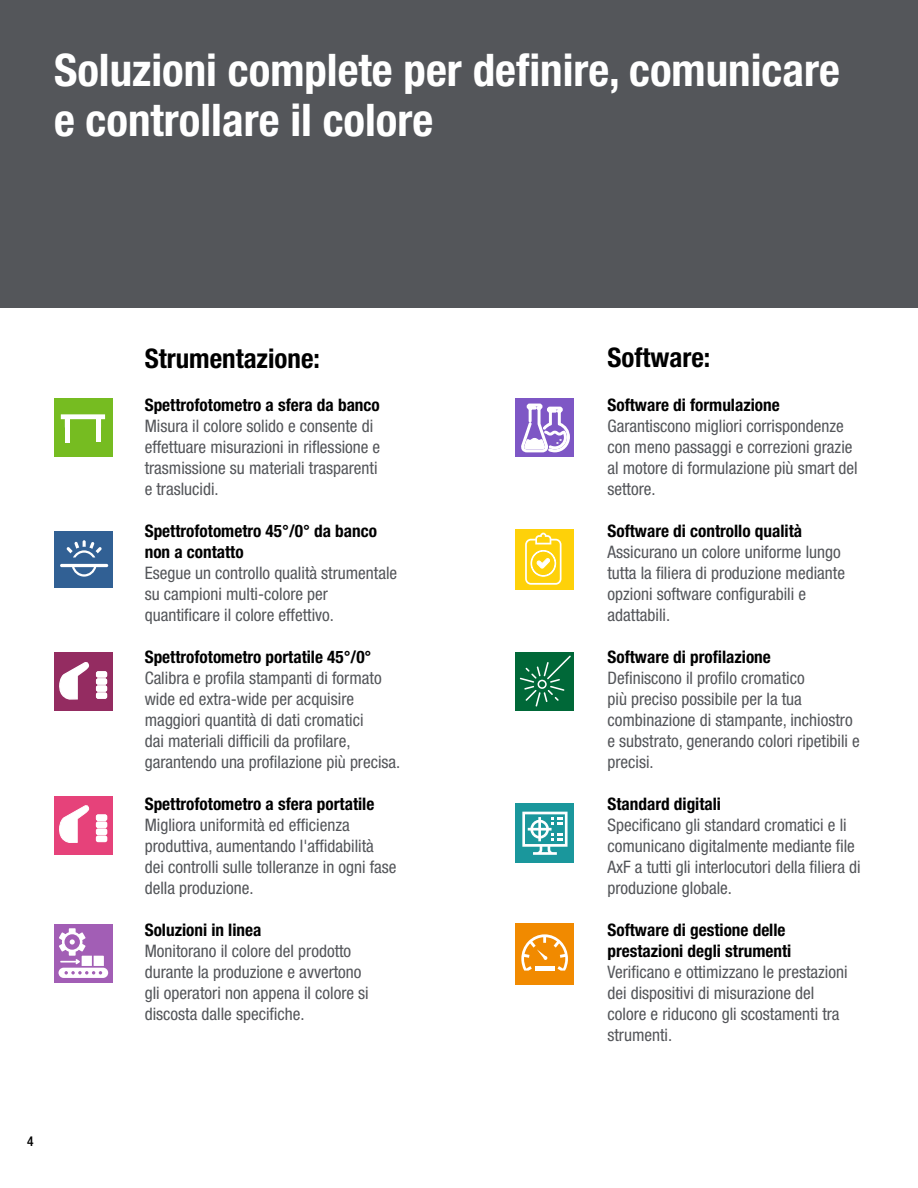
<style>
.page{position:relative;width:918px;height:1188px;background:#fff}
.page>*{position:absolute;margin:0;border:0;box-sizing:border-box;transform-origin:0 0}
.t1{font:700 condensed 45px/49.5px "Helvetica Neue LT Pro";color:#fff}
.t2{font:700 condensed 27px "Helvetica Neue LT Pro";color:#000}
.t3{font:condensed 17.25px/21px "Helvetica Neue LT Std";color:#54565a}
.t4{font:700 condensed 17.25px/21px "Helvetica Neue LT Pro";color:#000}
.t5{font:500 condensed 13.5px "Helvetica Neue LT Pro";color:#000}
</style>
<div class="page">
<div style="left:0;top:0;width:918px;height:308px;background:#54565a"></div>
<div style="left:54px;top:653px;width:58px;height:58px;background:#942c61"></div>
<svg style="left:59px;top:662px;width:31px;height:38px"></svg>
<div style="left:96px;top:671px;width:11px;height:6px;background:#fff;border-radius:2px"></div>
<div style="left:96px;top:671px;width:11px;height:7px;border:1px solid #fff;border-radius:2px"></div>
<div style="left:96px;top:679px;width:11px;height:6px;background:#fff;border-radius:2px"></div>
<div style="left:96px;top:678px;width:11px;height:7px;border:1px solid #fff;border-radius:2px"></div>
<div style="left:96px;top:686px;width:11px;height:6px;background:#fff;border-radius:2px"></div>
<div style="left:96px;top:685px;width:11px;height:7px;border:1px solid #fff;border-radius:2px"></div>
<div style="left:96px;top:693px;width:11px;height:6px;background:#fff;border-radius:2px"></div>
<div style="left:96px;top:692px;width:11px;height:7px;border:1px solid #fff;border-radius:2px"></div>
<div style="left:54px;top:796px;width:58px;height:58px;background:#e6427a"></div>
<svg style="left:59px;top:805px;width:31px;height:38px"></svg>
<div style="left:96px;top:815px;width:11px;height:6px;background:#fff;border-radius:2px"></div>
<div style="left:96px;top:814px;width:11px;height:7px;border:1px solid #fff;border-radius:2px"></div>
<div style="left:96px;top:822px;width:11px;height:6px;background:#fff;border-radius:2px"></div>
<div style="left:96px;top:822px;width:11px;height:6px;border:1px solid #fff;border-radius:2px"></div>
<div style="left:96px;top:829px;width:11px;height:6px;background:#fff;border-radius:2px"></div>
<div style="left:96px;top:829px;width:11px;height:6px;border:1px solid #fff;border-radius:2px"></div>
<div style="left:96px;top:836px;width:11px;height:6px;background:#fff;border-radius:2px"></div>
<div style="left:96px;top:836px;width:11px;height:6px;border:1px solid #fff;border-radius:2px"></div>
<div style="left:54px;top:924px;width:58px;height:59px;background:#a25eb5"></div>
<svg style="left:59px;top:928px;width:49px;height:50px"></svg>
<div style="left:54px;top:399px;width:58px;height:58px;background:#76bc21"></div>
<svg style="left:61px;top:414px;width:44px;height:13px"></svg>
<div style="left:65px;top:419px;width:5px;height:23px;background:#fff"></div>
<div style="left:96px;top:419px;width:5px;height:23px;background:#fff"></div>
<div style="left:515px;top:399px;width:59px;height:58px;background:#7e57c5"></div>
<svg style="left:521px;top:403px;width:49px;height:50px"></svg>
<div style="left:515px;top:529px;width:59px;height:60px;background:#fed109"></div>
<svg style="left:525px;top:533px;width:37px;height:52px"></svg>
<div style="left:515px;top:653px;width:59px;height:58px;background:#006838"></div>
<svg style="left:520px;top:656px;width:51px;height:51px"></svg>
<div style="left:515px;top:804px;width:59px;height:59px;background:#1a979c"></div>
<svg style="left:522px;top:812px;width:46px;height:43px"></svg>
<div style="left:515px;top:923px;width:59px;height:61px;background:#f18a00"></div>
<svg style="left:521px;top:934px;width:47px;height:37px"></svg>
<div style="left:54px;top:531px;width:59px;height:57px;background:#316094"></div>
<svg style="left:72px;top:567px;width:24px;height:10px"></svg>
<hr style="left:60px;top:564px;width:48px;height:3px;background:#fff;border-radius:2px">
<svg style="left:67px;top:540px;width:35px;height:17px"></svg>
<h1 class="t1" style="left:54px;top:45px;width:787px">Soluzioni complete per definire, comunicare e controllare il colore</h1>
<p class="t5" style="left:27px;top:1133px;width:8px">4</p>
<h2 class="t2" style="left:145px;top:342px;width:177px">Strumentazione:</h2>
<p class="t4" style="left:145px;top:394px;width:237px">Spettrofotometro a sfera da banco</p>
<p class="t3" style="left:145px;top:415px;width:237px">Misura il colore solido e consente di effettuare misurazioni in riflessione e trasmissione su materiali trasparenti e traslucidi.</p>
<p class="t4" style="left:145px;top:520px;width:234px">Spettrofotometro 45°/0° da banco non a contatto</p>
<p class="t3" style="left:145px;top:562px;width:254px">Esegue un controllo qualità strumentale su campioni multi-colore per quantificare il colore effettivo.</p>
<p class="t4" style="left:145px;top:646px;width:228px">Spettrofotometro portatile 45°/0°</p>
<p class="t3" style="left:145px;top:667px;width:257px">Calibra e profila stampanti di formato wide ed extra-wide per acquisire maggiori quantità di dati cromatici<br>dai materiali difficili da profilare, garantendo una profilazione più precisa.</p>
<p class="t4" style="left:145px;top:793px;width:231px">Spettrofotometro a sfera portatile</p>
<p class="t3" style="left:145px;top:814px;width:253px">Migliora uniformità ed efficienza produttiva, aumentando l'affidabilità dei controlli sulle tolleranze in ogni fase della produzione.</p>
<p class="t4" style="left:145px;top:919px;width:118px">Soluzioni in linea</p>
<p class="t3" style="left:145px;top:940px;width:226px">Monitorano il colore del prodotto durante la produzione e avvertono gli operatori non appena il colore si discosta dalle specifiche.</p>
<h2 class="t2" style="left:608px;top:341px;width:104px">Software:</h2>
<p class="t4" style="left:608px;top:394px;width:174px">Software di formulazione</p>
<p class="t3" style="left:608px;top:415px;width:252px">Garantiscono migliori corrispondenze con meno passaggi e correzioni grazie al motore di formulazione più smart del settore.</p>
<p class="t4" style="left:608px;top:520px;width:196px">Software di controllo qualità</p>
<p class="t3" style="left:608px;top:541px;width:239px">Assicurano un colore uniforme lungo tutta la filiera di produzione mediante opzioni software configurabili e adattabili.</p>
<p class="t4" style="left:608px;top:646px;width:165px">Software di profilazione</p>
<p class="t3" style="left:608px;top:667px;width:254px">Definiscono il profilo cromatico<br>più preciso possibile per la tua combinazione di stampante, inchiostro e substrato, generando colori ripetibili e precisi.</p>
<p class="t4" style="left:608px;top:793px;width:115px">Standard digitali</p>
<p class="t3" style="left:608px;top:814px;width:255px">Specificano gli standard cromatici e li comunicano digitalmente mediante file AxF a tutti gli interlocutori della filiera di produzione globale.</p>
<p class="t4" style="left:608px;top:919px;width:185px">Software di gestione delle prestazioni degli strumenti</p>
<p class="t3" style="left:608px;top:961px;width:242px">Verificano e ottimizzano le prestazioni dei dispositivi di misurazione del colore e riducono gli scostamenti tra strumenti.</p>
</div>
